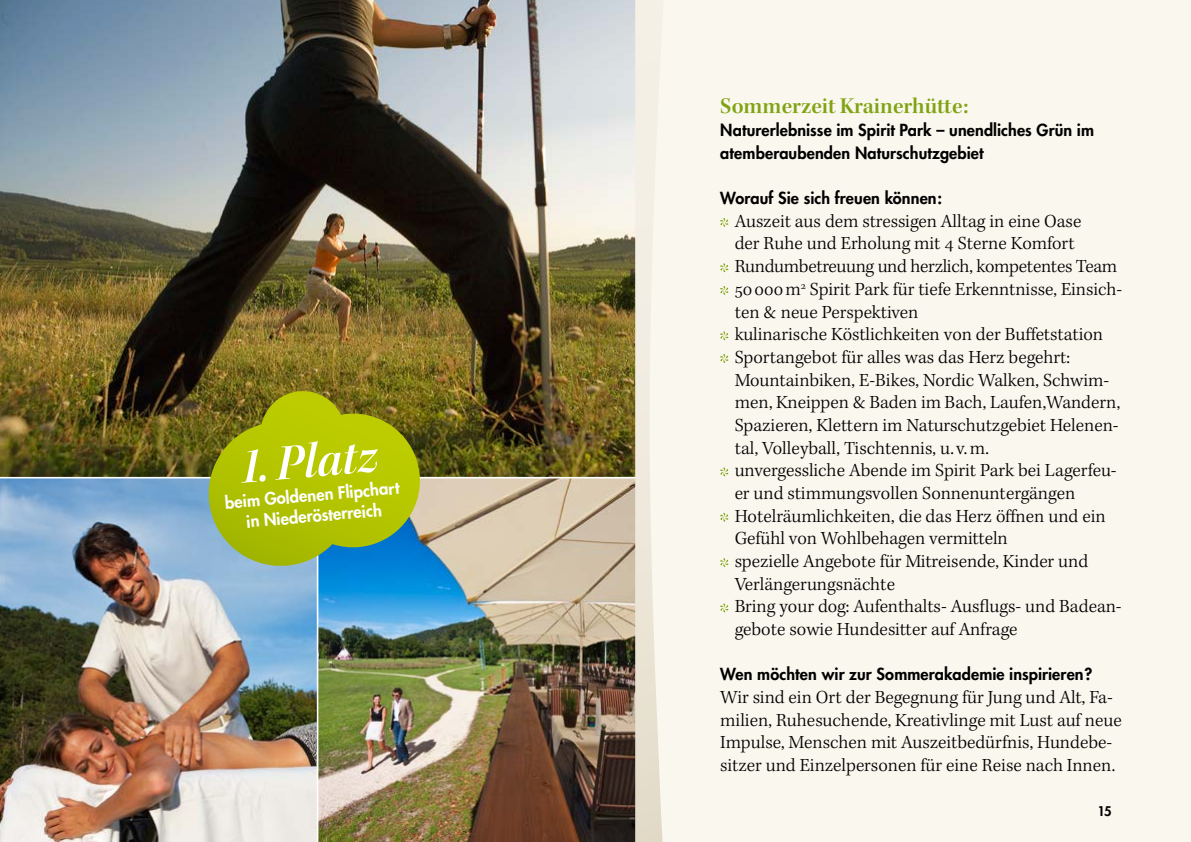
<style>
.page{position:relative;width:1191px;height:842px;background:#faf7ee}
.page>*{position:absolute;margin:0;border:0;box-sizing:border-box;transform-origin:0 0}
.t1{font:50.8px "Kepler Std Semibold It Disp";color:#fff}
.t2{font:23px "Kepler Std Semibold Subh";color:#80a312}
.t3{font:300 19px/22.6px "Kepler Std";color:#000}
.t4{font:800 16.6px/20.6px "Futura Std";color:#fff;text-align:center}
.t5{font:800 16.2px/22.6px "Futura Std";letter-spacing:.005em;color:#000}
.t6{font:800 13px "Futura Std";color:#000}
</style>
<div class="page">
<svg style="left:720px;top:218px;width:8px;height:9px"></svg>
<svg style="left:720px;top:263px;width:8px;height:9px"></svg>
<svg style="left:720px;top:286px;width:8px;height:9px"></svg>
<svg style="left:720px;top:331px;width:8px;height:9px"></svg>
<svg style="left:720px;top:354px;width:8px;height:9px"></svg>
<svg style="left:720px;top:467px;width:8px;height:9px"></svg>
<svg style="left:720px;top:513px;width:8px;height:9px"></svg>
<svg style="left:720px;top:558px;width:8px;height:9px"></svg>
<svg style="left:720px;top:603px;width:8px;height:9px"></svg>
<img style="left:0;top:0;width:635px;height:842px">
<svg style="left:635px;top:0;width:28px;height:842px"></svg>
<hr style="left:0;top:477px;width:635px;height:1px;background:#fff">
<hr style="left:317px;top:478px;width:1px;height:364px;background:#fff">
<svg style="left:206px;top:391px;width:217px;height:178px;background:#97ac20"></svg>
<h1 class="t1" style="left:239px;top:438px;width:138px;rotate:-5deg">1. Platz</h1>
<p class="t4" style="left:224px;top:492px;width:176px;rotate:-5deg">beim Goldenen Flipchart in Niederösterreich</p>
<p class="t2" style="left:720px;top:93px;width:250px">Sommerzeit Krainerhütte:</p>
<p class="t5" style="left:720px;top:119px;width:375px">Naturerlebnisse im Spirit Park – unendliches Grün im atemberaubenden Naturschutzgebiet</p>
<p class="t5" style="left:720px;top:187px;width:223px">Worauf Sie sich freuen können:</p>
<p class="t3" style="left:734px;top:210px;width:389px">Auszeit aus dem stressigen Alltag in eine Oase<br>der Ruhe und Erholung mit 4 Sterne Komfort Rundumbetreuung und herzlich, kompetentes Team 50000m<sup>2</sup> Spirit Park für tiefe Erkenntnisse, Einsich&shy;ten &amp; neue Perspektiven<br>kulinarische Köstlichkeiten von der Buffetstation Sportangebot für alles was das Herz begehrt:<br>Mountainbiken, E-Bikes, Nordic Walken, Schwim&shy;men, Kneippen &amp; Baden im Bach, Laufen,Wandern, Spazieren, Klettern im Naturschutzgebiet Helenen&shy;tal, Volleyball, Tischtennis, u. v.m.<br>unvergessliche Abende im Spirit Park bei Lagerfeu&shy;er und stimmungsvollen Sonnenuntergängen Hotelräumlichkeiten, die das Herz öffnen und ein Gefühl von Wohlbehagen vermitteln<br>spezielle Angebote für Mitreisende, Kinder und Verlängerungsnächte<br>Bring your dog: Aufenthalts- Ausflugs- und Badean&shy;gebote sowie Hundesitter auf Anfrage</p>
<p class="t5" style="left:720px;top:663px;width:373px">Wen möchten wir zur Sommerakademie inspirieren?</p>
<p class="t3" style="left:720px;top:687px;width:403px">Wir sind ein Ort der Begegnung für Jung und Alt, Fa&shy;milien, Ruhesuchende, Kreativlinge mit Lust auf neue Impulse, Menschen mit Auszeitbedürfnis, Hundebe&shy;sitzer und Einzelpersonen für eine Reise nach Innen.</p>
<p class="t6" style="left:1097px;top:803px;width:16px">15</p>
</div>
